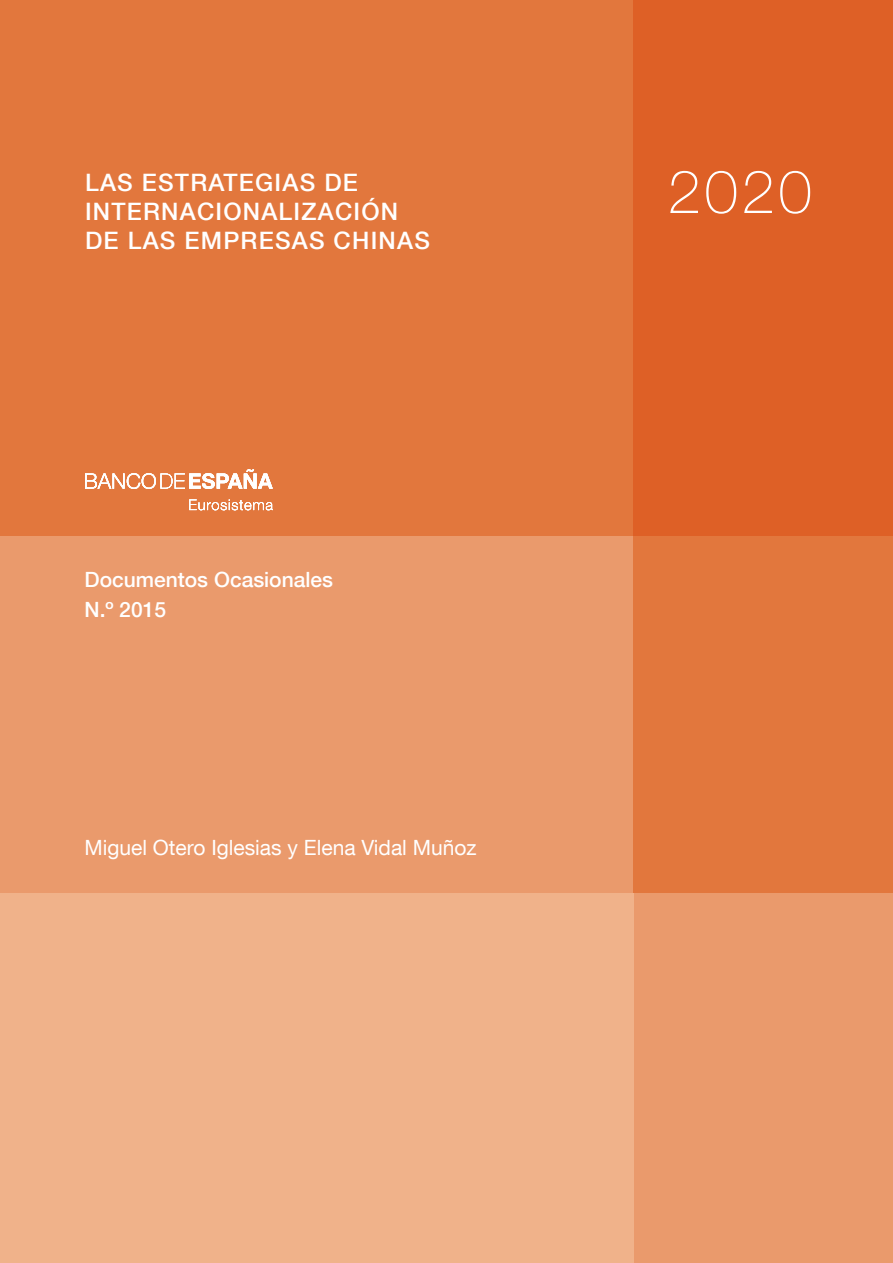
<style>
.page{position:relative;width:893px;height:1263px;background:#fff}
.page>*{position:absolute;margin:0;border:0;box-sizing:border-box;transform-origin:0 0}
.t1{font:100 60px "Bd E Neue Helvetica";color:#fff}
.t2{font:500 24px/28.8px "Bd E Neue Helvetica";letter-spacing:.05em;color:#fff}
.t3{font:21px "Bd E Neue Helvetica";color:#fff}
.t4{font:500 21px/30px "Bd E Neue Helvetica";color:#fff}
</style>
<div class="page">
<div style="left:0;top:0;width:634px;height:536px;background:#e2773d"></div>
<div style="left:634px;top:0;width:259px;height:536px;background:#de6026"></div>
<div style="left:0;top:536px;width:634px;height:357px;background:#ea9a6c"></div>
<div style="left:634px;top:536px;width:259px;height:357px;background:#e2773d"></div>
<div style="left:634px;top:893px;width:259px;height:370px;background:#ea9a6c"></div>
<div style="left:0;top:893px;width:634px;height:370px;background:#f0b28a"></div>
<svg style="left:85px;top:469px;width:188px;height:41px"></svg>
<p class="t2" style="left:85px;top:168px;width:346px">LAS ESTRATEGIAS DE<br>INTERNACIONALIZACIÓN<br>DE LAS EMPRESAS CHINAS</p>
<h1 class="t1" style="left:668px;top:156px;width:146px">2020</h1>
<p class="t4" style="left:85px;top:564px;width:250px">Documentos Ocasionales<br>N.º 2015</p>
<p class="t3" style="left:85px;top:834px;width:394px">Miguel Otero Iglesias y Elena Vidal Muñoz</p>
</div>
